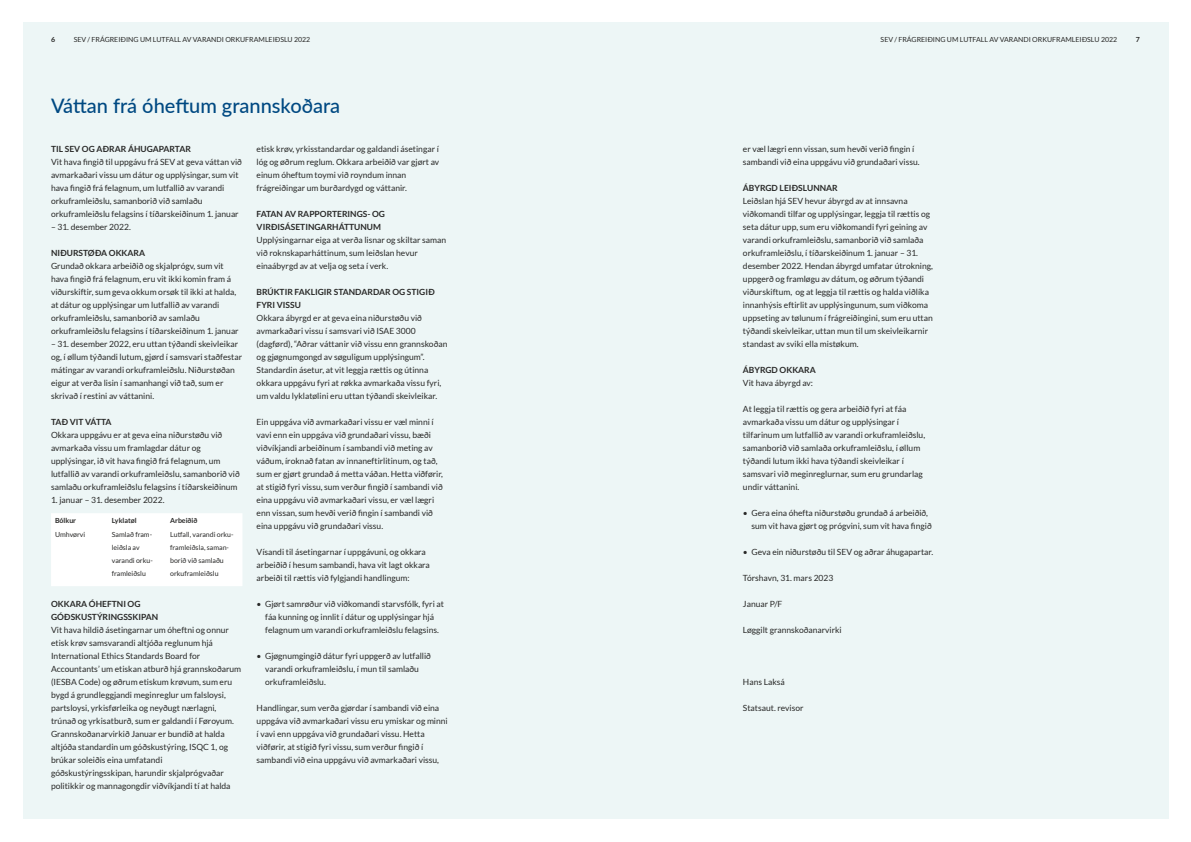
<style>
.page{position:relative;width:1191px;height:842px;background:#fff}
.page>*{position:absolute;margin:0;border:0;box-sizing:border-box;transform-origin:0 0}
.t1{font:500 20px "Lato";color:#004982}
.t2{font:8.5px/13px "Lato";color:#282827}
.t3{font:700 8.5px/13px "Lato";color:#282827}
.t4{font:700 8.5px "Lato";letter-spacing:-.035em;color:#282827}
.t5{font:7px/13px "Lato";color:#282827}
.t6{font:700 7px "Lato";color:#282827}
</style>
<div class="page">
<div style="left:23px;top:23px;width:1145px;height:796px;background:#edf6f6"></div>
<div style="left:51px;top:513px;width:191px;height:73px;background:#fff"></div>
<p class="t6" style="left:51px;top:36px;width:6px">6</p>
<p class="t5" style="left:74px;top:33px;width:238px">SEV / FRÁGREIÐING UM LUTFALL AV VARANDI ORKUFRAMLEIÐSLU 2022</p>
<p class="t5" style="left:880px;top:33px;width:238px">SEV / FRÁGREIÐING UM LUTFALL AV VARANDI ORKUFRAMLEIÐSLU 2022</p>
<p class="t6" style="left:1135px;top:36px;width:6px">7</p>
<h1 class="t1" style="left:51px;top:92px;width:291px">Váttan frá óheftum grannskoðara</h1>
<p class="t2" style="left:257px;top:143px;width:184px">etisk krøv, yrkisstandardar og galdandi ásetingar í lóg og øðrum reglum. Okkara arbeiðið var gjørt av einum óheftum toymi við royndum innan frágreiðingar um burðardygd og váttanir.</p>
<p class="t3" style="left:257px;top:208px;width:130px">FATAN AV RAPPORTERINGS- OG<br>VIRÐISÁSETINGARHÁTTUNUM</p>
<p class="t2" style="left:257px;top:234px;width:191px">Upplýsingarnar eiga at verða lisnar og skiltar saman við roknskaparháttinum, sum leiðslan hevur einaábyrgd av at velja og seta í verk.</p>
<p class="t3" style="left:257px;top:286px;width:180px">BRÚKTIR FAKLIGIR STANDARDAR OG STIGIÐ<br>FYRI VISSU</p>
<p class="t2" style="left:257px;top:312px;width:192px">Okkara ábyrgd er at geva eina niðurstøðu við avmarkaðari vissu í samsvari við ISAE 3000 (dagførd), “Aðrar váttanir við vissu enn grannskoðan og gjøgnumgongd av søguligum upplýsingum”.<br>Standardin ásetur, at vit leggja rættis og útinna okkara uppgávu fyri at røkka avmarkaða vissu fyri, um valdu lyklatølini eru uttan týðandi skeivleikar.</p>
<p class="t2" style="left:257px;top:416px;width:188px">Ein uppgáva við avmarkaðari vissu er væl minni í vavi enn ein uppgáva við grundaðari vissu, bæði viðvíkjandi arbeiðinum í sambandi við meting av váðum, íroknað fatan av innaneftirlitinum, og tað, sum er gjørt grundað á metta váðan. Hetta viðførir, at stigið fyri vissu, sum verður fingið í sambandi við eina uppgávu við avmarkaðari vissu, er væl lægri enn vissan, sum hevði verið fingin í sambandi við eina uppgávu við grundaðari vissu.</p>
<p class="t2" style="left:257px;top:546px;width:175px">Vísandi til ásetingarnar í uppgávuni, og okkara arbeiðið í hesum sambandi, hava vit lagt okkara arbeiði til rættis við fylgjandi handlingum:</p>
<p class="t2" style="left:257px;top:598px;width:189px;text-align:center">• Gjørt samrøður við viðkomandi starvsfólk, fyri at fáa kunning og innlit í dátur og upplýsingar hjá felagnum um varandi orkuframleiðslu felagsins.</p>
<p class="t2" style="left:265px;top:650px;width:167px;text-indent:-8px">• Gjøgnumgingið dátur fyri uppgerð av lutfallið varandi orkuframleiðslu, í mun til samlaðu orkuframleiðslu.</p>
<p class="t2" style="left:257px;top:702px;width:193px">Handlingar, sum verða gjørdar í sambandi við eina uppgáva við avmarkaðari vissu eru ymiskar og minni í vavi enn uppgáva við grundaðari vissu. Hetta viðførir, at stigið fyri vissu, sum verður fingið í sambandi við eina uppgávu við avmarkaðari vissu,</p>
<p class="t3" style="left:51px;top:143px;width:141px">TIL SEV OG AÐRAR ÁHUGAPARTAR</p>
<p class="t2" style="left:51px;top:156px;width:192px">Vit hava fingið til uppgávu frá SEV at geva váttan við avmarkaðari vissu um dátur og upplýsingar, sum vit hava fingið frá felagnum, um lutfallið av varandi orkuframleiðslu, samanborið við samlaðu orkuframleiðslu felagsins í tíðarskeiðinum 1. januar</p>
<p class="t2" style="left:51px;top:221px;width:81px">– 31. desember 2022.</p>
<p class="t3" style="left:51px;top:247px;width:96px">NIÐURSTØÐA OKKARA</p>
<p class="t2" style="left:51px;top:260px;width:189px">Grundað okkara arbeiðið og skjalprógv, sum vit hava fingið frá felagnum, eru vit ikki komin fram á viðurskiftir, sum geva okkum orsøk til ikki at halda, at dátur og upplýsingar um lutfallið av varandi orkuframleiðslu, samanborið av samlaðu orkuframleiðslu felagsins í tíðarskeiðinum 1. januar</p>
<p class="t2" style="left:51px;top:338px;width:193px">– 31. desember 2022, eru uttan týðandi skeivleikar og, í øllum týðandi lutum, gjørd í samsvari staðfestar mátingar av varandi orkuframleiðslu. Niðurstøðan eigur at verða lisin í samanhangi við tað, sum er skrivað í restini av váttanini.</p>
<p class="t4" style="left:51px;top:417px;width:62px">TAÐ VIT VÁTTA</p>
<p class="t2" style="left:51px;top:429px;width:190px">Okkara uppgávu er at geva eina niðurstøðu við avmarkaða vissu um framlagdar dátur og upplýsingar, ið vit hava fingið frá felagnum, um lutfallið av varandi orkuframleiðslu, samanborið við samlaðu orkuframleiðslu felagsins í tíðarskeiðinum</p>
<p class="t2" style="left:51px;top:494px;width:114px">1. januar – 31. desember 2022.</p>
<p class="t6" style="left:55px;top:516px;width:23px">Bólkur</p>
<p class="t6" style="left:112px;top:516px;width:26px">Lyklatøl</p>
<p class="t6" style="left:170px;top:516px;width:29px">Arbeiðið</p>
<p class="t5" style="left:55px;top:528px;width:32px">Umhvørvi</p>
<p class="t5" style="left:112px;top:528px;width:43px">Samlað fram&shy;leiðsla av varandi orku&shy;framleiðslu</p>
<p class="t5" style="left:170px;top:528px;width:64px">Lutfall, varandi orku&shy;framleiðsla, saman&shy;borið við samlaðu orkuframleiðslu</p>
<p class="t3" style="left:51px;top:598px;width:109px">OKKARA ÓHEFTNI OG<br>GÓÐSKUSTÝRINGSSKIPAN</p>
<p class="t2" style="left:51px;top:624px;width:192px">Vit hava hildið ásetingarnar um óheftni og onnur etisk krøv samsvarandi altjóða reglunum hjá International Ethics Standards Board for Accountants’ um etiskan atburð hjá grannskoðarum (IESBA Code) og øðrum etiskum krøvum, sum eru bygd á grundleggjandi meginreglur um falsloysi, partsloysi, yrkisførleika og neyðugt nærlagni, trúnað og yrkisatburð, sum er galdandi í Føroyum.<br>Grannskoðanarvirkið Januar er bundið at halda altjóða standardin um góðskustýring, ISQC 1, og brúkar soleiðis eina umfatandi góðskustýringsskipan, harundir skjalprógvaðar politikkir og mannagongdir viðvíkjandi tí at halda</p>
<p class="t2" style="left:743px;top:143px;width:177px">er væl lægri enn vissan, sum hevði verið fingin í sambandi við eina uppgávu við grundaðari vissu.</p>
<p class="t3" style="left:743px;top:182px;width:96px">ÁBYRGD LEIÐSLUNNAR</p>
<p class="t2" style="left:743px;top:195px;width:191px">Leiðslan hjá SEV hevur ábyrgd av at innsavna viðkomandi tilfar og upplýsingar, leggja til rættis og seta dátur upp, sum eru viðkomandi fyri geining av varandi orkuframleiðslu, samanborið við samlaða orkuframleiðslu, í tíðarskeiðinum 1. januar – 31. desember 2022. Hendan ábyrgd umfatar útrokning, uppgerð og framløgu av dátum, og øðrum týðandi viðurskiftum, og at leggja til rættis og halda viðlíka innanhýsis eftirlit av upplýsingunum, sum viðkoma uppseting av tølunum í frágreiðingini, sum eru uttan týðandi skeivleikar, uttan mun til um skeivleikarnir standast av sviki ella mistøkum.</p>
<p class="t3" style="left:743px;top:364px;width:74px">ÁBYRGD OKKARA</p>
<p class="t2" style="left:743px;top:377px;width:72px">Vit hava ábyrgd av:</p>
<p class="t2" style="left:743px;top:403px;width:184px">At leggja til rættis og gera arbeiðið fyri at fáa avmarkaða vissu um dátur og upplýsingar í tilfarinum um lutfallið av varandi orkuframleiðslu, samanborið við samlaða orkuframleiðslu, í øllum týðandi lutum ikki hava týðandi skeivleikar í samsvari við meginreglurnar, sum eru grundarlag undir váttanini.</p>
<p class="t2" style="left:751px;top:507px;width:182px;text-indent:-8px">• Gera eina óhefta niðurstøðu grundað á arbeiðið, sum vit hava gjørt og prógvini, sum vit hava fingið</p>
<p class="t2" style="left:743px;top:546px;width:191px">• Geva ein niðurstøðu til SEV og aðrar áhugapartar.</p>
<p class="t2" style="left:743px;top:572px;width:92px">Tórshavn, 31. mars 2023</p>
<p class="t2" style="left:743px;top:598px;width:41px">Januar P/F</p>
<p class="t2" style="left:743px;top:624px;width:100px">Løggilt grannskoðanarvirki</p>
<p class="t2" style="left:743px;top:676px;width:43px">Hans Laksá</p>
<p class="t2" style="left:743px;top:702px;width:62px">Statsaut. revisor</p>
</div>
